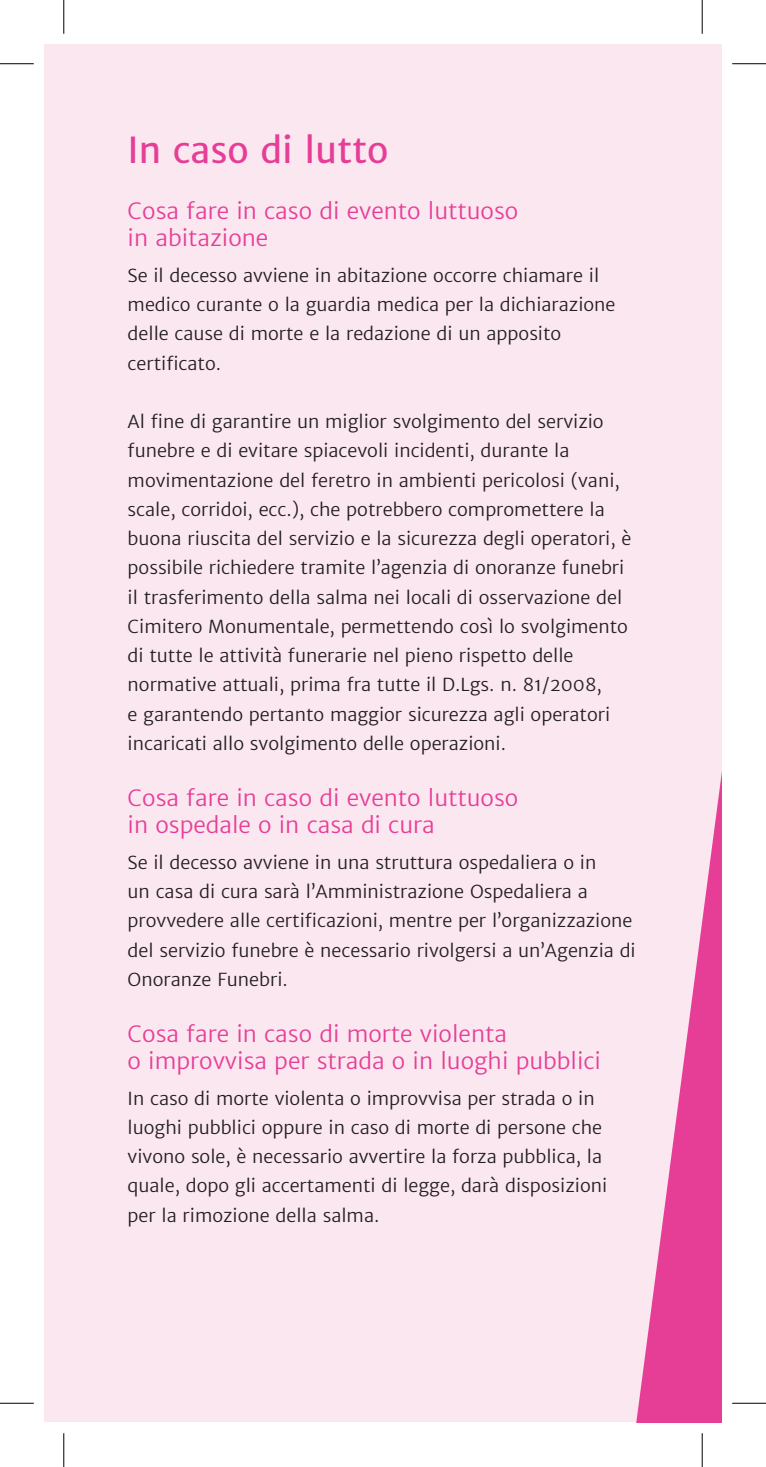
<style>
.page{position:relative;width:766px;height:1467px;background:#fff}
.page>*{position:absolute;margin:0;border:0;box-sizing:border-box;transform-origin:0 0}
.t1{font:36px "Merriweather Sans";color:#e63e97}
.t2{font:300 22.5px/27px "Merriweather Sans";color:#e63e97}
.t3{font:300 18px/29.2px "Merriweather Sans";color:#231f20}
</style>
<div class="page">
<div style="left:45px;top:45px;width:20px;height:1377px;background:#fbe7f0"></div>
<div style="left:65px;top:45px;width:656px;height:1377px;background:#fbe7f0"></div>
<svg style="left:636px;top:779px;width:85px;height:643px"></svg>
<hr style="left:0;top:63px;width:34px;height:1px;background:#000">
<hr style="left:731px;top:63px;width:34px;height:1px;background:#000">
<hr style="left:0;top:1403px;width:34px;height:1px;background:#000">
<hr style="left:731px;top:1403px;width:34px;height:1px;background:#000">
<hr style="left:63px;top:0;width:1px;height:34px;background:#000">
<hr style="left:63px;top:1433px;width:1px;height:34px;background:#000">
<hr style="left:701px;top:0;width:1px;height:34px;background:#000">
<hr style="left:701px;top:1433px;width:1px;height:34px;background:#000">
<h1 class="t1" style="left:128px;top:128px;width:262px">In caso di lutto</h1>
<p class="t2" style="left:128px;top:198px;width:392px">Cosa fare in caso di evento luttuoso in abitazione</p>
<p class="t3" style="left:128px;top:261px;width:489px">Se il decesso avviene in abitazione occorre chiamare il medico curante o la guardia medica per la dichiarazione delle cause di morte e la redazione di un apposito certificato.</p>
<p class="t3" style="left:128px;top:407px;width:505px">Al fine di garantire un miglior svolgimento del servizio funebre e di evitare spiacevoli incidenti, durante la movimentazione del feretro in ambienti pericolosi (vani, scale, corridoi, ecc.), che potrebbero compromettere la buona riuscita del servizio e la sicurezza degli operatori, è possibile richiedere tramite l’agenzia di onoranze funebri il trasferimento della salma nei locali di osservazione del Cimitero Monumentale, permettendo così lo svolgimento di tutte le attività funerarie nel pieno rispetto delle normative attuali, prima fra tutte il D.Lgs. n. 81/2008,<br>e garantendo pertanto maggior sicurezza agli operatori incaricati allo svolgimento delle operazioni.</p>
<p class="t2" style="left:128px;top:785px;width:392px">Cosa fare in caso di evento luttuoso in ospedale o in casa di cura</p>
<p class="t3" style="left:128px;top:848px;width:509px">Se il decesso avviene in una struttura ospedaliera o in<br>un casa di cura sarà l’Amministrazione Ospedaliera a provvedere alle certificazioni, mentre per l’organizzazione del servizio funebre è necessario rivolgersi a un’Agenzia di Onoranze Funebri.</p>
<p class="t2" style="left:128px;top:1021px;width:474px">Cosa fare in caso di morte violenta<br>o improvvisa per strada o in luoghi pubblici</p>
<p class="t3" style="left:128px;top:1084px;width:481px">In caso di morte violenta o improvvisa per strada o in luoghi pubblici oppure in caso di morte di persone che vivono sole, è necessario avvertire la forza pubblica, la quale, dopo gli accertamenti di legge, darà disposizioni per la rimozione della salma.</p>
</div>
